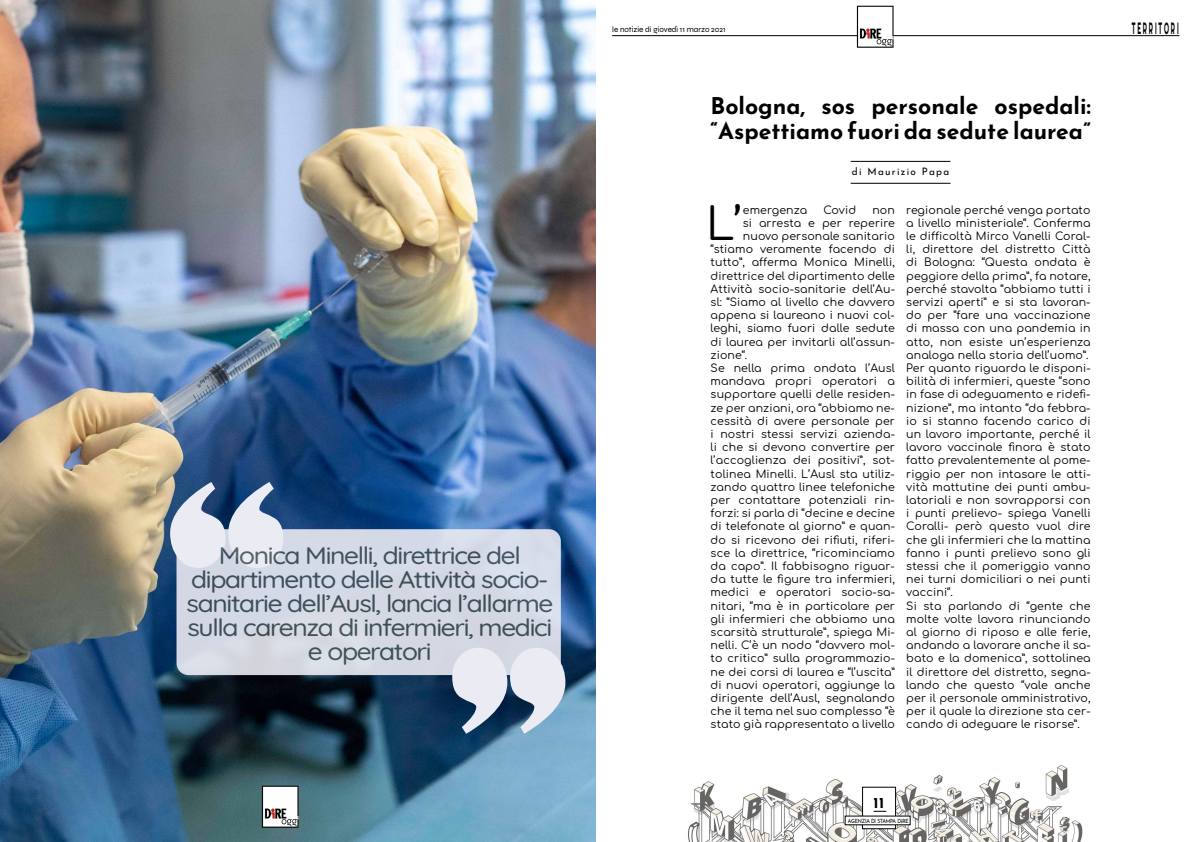
<style>
.page{position:relative;width:1191px;height:842px;background:#fff}
.page>*{position:absolute;margin:0;border:0;box-sizing:border-box;transform-origin:0 0}
.t1{font:44.8px "Comfortaa";color:#000}
.t2{font:300 24px/24px "Quicksand";letter-spacing:-.05em;color:#445258;text-align:center;scale:1.1 1}
.t3{font:700 23px/25px "Josefin Sans";color:#000}
.t4{font:16.4px "Righteous";letter-spacing:.29em;color:#000;scale:.39 1}
.t5{font:700 15px "Josefin Sans";color:#000}
.t6{font:11px/13.2px "Comfortaa";letter-spacing:.01em;color:#000}
.t7{font:10.2px "Josefin Sans";letter-spacing:.13em;color:#000}
.t8{font:8px "Syne";color:#000}
.t9{font:5.7px "Josefin Sans";letter-spacing:-.04em;color:#000;scale:.88 1}
.s1{font-weight:700}
</style>
<div class="page">
<img style="left:0;top:0;width:595px;height:842px">
<svg style="left:170px;top:482px;width:113px;height:86px;background:#7c91ad"></svg>
<svg style="left:452px;top:648px;width:113px;height:86px;background:#93a6b9"></svg>
<svg style="left:176px;top:529px;width:385px;height:146px;background:#d7dbe6"></svg>
<hr style="left:850px;top:183px;width:100px;height:1px;background:#000">
<hr style="left:850px;top:161px;width:100px;height:1px;background:#000">
<img style="left:688px;top:765px;width:395px;height:77px">
<hr style="left:612px;top:35px;width:567px;height:1px;background:#000">
<div style="left:862px;top:787px;width:34px;height:42px;background:#fff;border:1px solid #000"></div>
<svg style="left:873px;top:811px;width:13px;height:1px"></svg>
<div style="left:845px;top:816px;width:65px;height:9px;background:#fff"></div>
<img style="left:842px;top:5px;width:74px;height:42px">
<img style="left:247px;top:784px;width:73px;height:43px">
<h2 class="t2" style="left:186px;top:541px;width:335px">Monica Minelli, direttrice del dipartimento delle Attività socio&shy;sanitarie dell’Ausl, lancia l’allarme sulla carenza di infermieri, medici e operatori</h2>
<p class="t8" style="left:612px;top:24px;width:115px">le notizie di giovedì 11 marzo 2021</p>
<h3 class="t3" style="left:710px;top:91px;width:382px">Bologna, sos personale ospedali: “Aspettiamo fuori da sedute laurea”</h3>
<p class="t7" style="left:852px;top:164px;width:99px">di Maurizio Papa</p>
<h1 class="t1" style="left:706px;top:183px;width:38px">L’</h1>
<p class="t6" style="left:743px;top:202px;width:66px">emergenza</p>
<p class="t6" style="left:823px;top:202px;width:34px">Covid</p>
<p class="t6" style="left:872px;top:202px;width:24px">non</p>
<p class="t6" style="left:743px;top:215px;width:153px">si arresta e per reperire</p>
<p class="t6" style="left:743px;top:228px;width:153px">nuovo personale sanitario</p>
<p class="t6" style="left:710px;top:241px;width:186px">“stiamo veramente facendo di</p>
<p class="t6" style="left:710px;top:254px;width:186px">tutto”, afferma Monica Minelli,</p>
<p class="t6" style="left:710px;top:268px;width:186px">direttrice del dipartimento delle</p>
<p class="t6" style="left:710px;top:281px;width:186px">Attività socio-sanitarie dell’Au-</p>
<p class="t6" style="left:710px;top:294px;width:186px">sl: “Siamo al livello che davvero</p>
<p class="t6" style="left:710px;top:307px;width:186px">appena si laureano i nuovi col-</p>
<p class="t6" style="left:710px;top:320px;width:186px">leghi, siamo fuori dalle sedute</p>
<p class="t6" style="left:710px;top:334px;width:186px">di laurea per invitarli all’assun-</p>
<p class="t6" style="left:710px;top:347px;width:38px">zione“.</p>
<p class="t6" style="left:710px;top:360px;width:186px">Se nella prima ondata l’Ausl</p>
<p class="t6" style="left:710px;top:373px;width:186px">mandava propri operatori a</p>
<p class="t6" style="left:710px;top:386px;width:186px">supportare quelli delle residen-</p>
<p class="t6" style="left:710px;top:400px;width:186px">ze per anziani, ora “abbiamo ne-</p>
<p class="t6" style="left:710px;top:413px;width:186px">cessità di avere personale per</p>
<p class="t6" style="left:710px;top:426px;width:186px">i nostri stessi servizi azienda-</p>
<p class="t6" style="left:710px;top:439px;width:186px">li che si devono convertire per</p>
<p class="t6" style="left:710px;top:452px;width:186px">l’accoglienza dei positivi”, sot-</p>
<p class="t6" style="left:710px;top:466px;width:186px">tolinea Minelli. L’Ausl sta utiliz-</p>
<p class="t6" style="left:710px;top:479px;width:186px">zando quattro linee telefoniche</p>
<p class="t6" style="left:710px;top:492px;width:186px">per contattare potenziali rin-</p>
<p class="t6" style="left:710px;top:505px;width:186px">forzi: si parla di “decine e decine</p>
<p class="t6" style="left:710px;top:518px;width:186px">di telefonate al giorno” e quan-</p>
<p class="t6" style="left:710px;top:532px;width:186px">do si ricevono dei rifiuti, riferi-</p>
<p class="t6" style="left:710px;top:545px;width:186px">sce la direttrice, “ricominciamo</p>
<p class="t6" style="left:710px;top:558px;width:186px">da capo”. Il fabbisogno riguar-</p>
<p class="t6" style="left:710px;top:571px;width:186px">da tutte le figure tra infermieri,</p>
<p class="t6" style="left:710px;top:584px;width:186px">medici e operatori socio-sa-</p>
<p class="t6" style="left:710px;top:598px;width:186px">nitari, “ma è in particolare per</p>
<p class="t6" style="left:710px;top:611px;width:186px">gli infermieri che abbiamo una</p>
<p class="t6" style="left:710px;top:624px;width:186px">scarsità strutturale”, spiega Mi-</p>
<p class="t6" style="left:710px;top:637px;width:186px">nelli. C’è un nodo “davvero mol-</p>
<p class="t6" style="left:710px;top:650px;width:186px">to critico” sulla programmazio-</p>
<p class="t6" style="left:710px;top:664px;width:186px">ne dei corsi di laurea e “l’uscita”</p>
<p class="t6" style="left:710px;top:677px;width:186px">di nuovi operatori, aggiunge la</p>
<p class="t6" style="left:710px;top:690px;width:186px">dirigente dell’Ausl, segnalando</p>
<p class="t6" style="left:710px;top:703px;width:186px">che il tema nel suo complesso “è</p>
<p class="t6" style="left:710px;top:716px;width:186px">stato già rappresentato a livello</p>
<p class="t6" style="left:906px;top:202px;width:186px">regionale perché venga portato a livello ministeriale“. Conferma le difficoltà Mirco Vanelli Coral&shy;li, direttore del distretto Città di Bologna: “Questa ondata è peggiore della prima”, fa notare, perché stavolta “abbiamo tutti i servizi aperti” e si sta lavoran&shy;do per “fare una vaccinazione di massa con una pandemia in atto, non esiste un’esperienza analoga nella storia dell’uomo”.<br>Per quanto riguarda le disponi&shy;bilità di infermieri, queste “sono in fase di adeguamento e ridefi&shy;nizione”, ma intanto “da febbra&shy;io si stanno facendo carico di un lavoro importante, perché il lavoro vaccinale finora è stato fatto prevalentemente al pome&shy;riggio per non intasare le atti&shy;vità mattutine dei punti ambu&shy;latoriali e non sovrapporsi con i punti prelievo- spiega Vanelli<br>Coralli- però questo vuol dire che gli infermieri che la mattina fanno i punti prelievo sono gli stessi che il pomeriggio vanno nei turni domiciliari o nei punti vaccini“.<br>Si sta parlando di “gente che molte volte lavora rinunciando al giorno di riposo e alle ferie, andando a lavorare anche il sa&shy;bato e la domenica”, sottolinea il direttore del distretto, segna&shy;lando che questo “vale anche per il personale amministrativo, per il quale la direzione sta cer&shy;cando di adeguare le risorse”.</p>
<h3 class="t5" style="left:873px;top:792px;width:12px">11</h3>
<p class="t9" style="left:848px;top:816px;width:71px">AGENZIA DI STAMPA D<span class="s1">i</span>RE</p>
<h3 class="t4" style="left:1131px;top:17px;width:122px">TERRITORI</h3>
</div>
